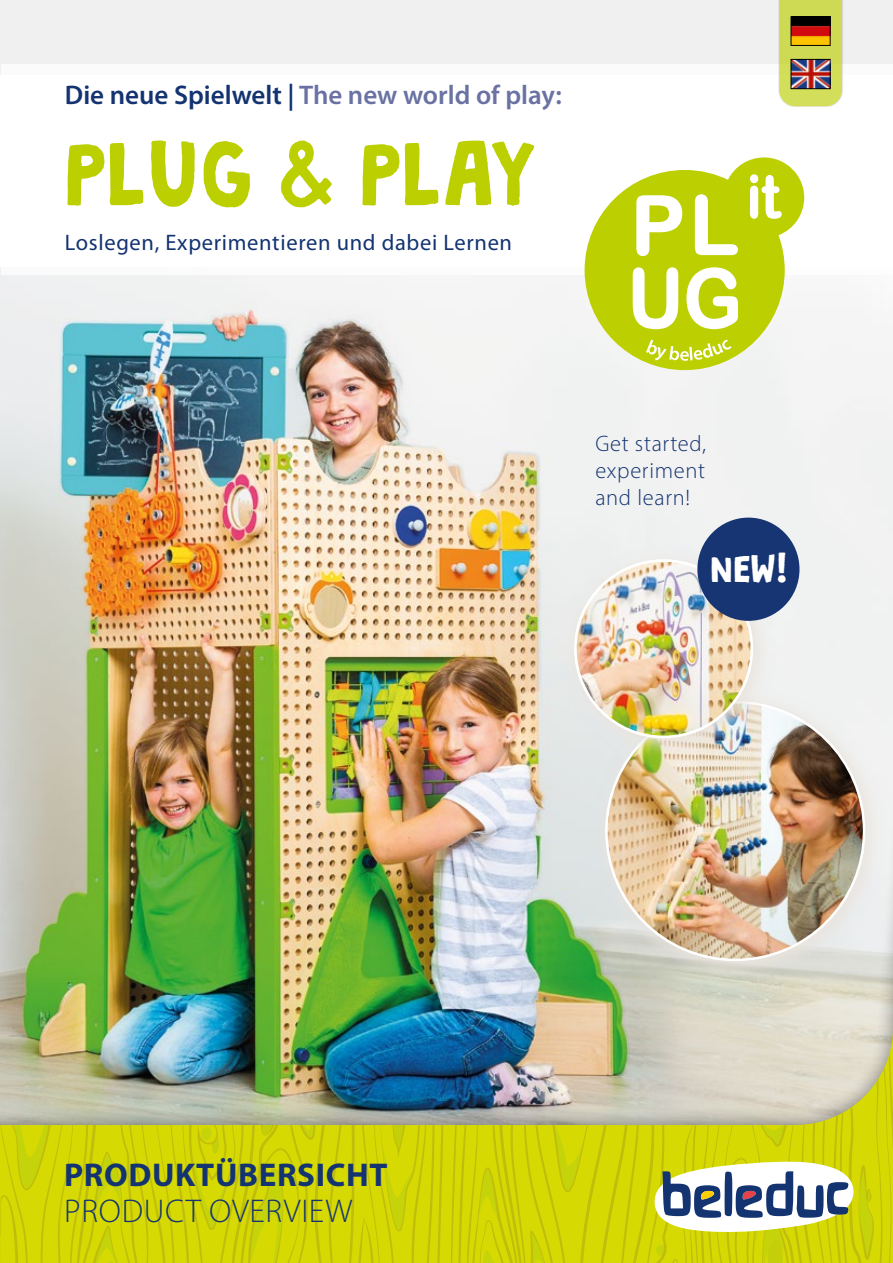
<style>
.page{position:relative;width:893px;height:1263px;background:#fff}
.page>*{position:absolute;margin:0;border:0;box-sizing:border-box;transform-origin:0 0}
.t1{font:79.5px "Granstander Clean";color:#bccf00;scale:.95 1}
.t2{font:33.15px "Granstander Clean";color:#fff}
.t3{font:700 33px "Myriad Pro";letter-spacing:.02em;color:#143471}
.t4{font:300 33px "Myriad Pro";letter-spacing:.02em;color:#143471}
.t5{font:600 27px "Myriad Pro";color:#6a72a3}
.t6{font:22.5px "Myriad Pro";letter-spacing:.03em;color:#133371}
.t7{font:300 22.5px/27px "Myriad Pro";letter-spacing:.03em;color:#133371;text-align:justify}
.s1{color:#133371}
.s2{font-size:73.5px}
</style>
<div class="page">
<div style="left:0;top:0;width:893px;height:74px;background:#f0f0f0"></div>
<img style="left:0;top:268px;width:893px;height:510px">
<img style="left:0;top:778px;width:893px;height:259px">
<div style="left:1px;top:64px;width:892px;height:210px;background:#fff"></div>
<img style="left:0;top:1037px;width:893px;height:226px">
<svg style="left:592px;top:688px;width:293px;height:293px"></svg>
<img style="left:606px;top:702px;width:258px;height:258px;border-radius:129px">
<svg style="left:560px;top:545px;width:215px;height:215px;background:#e5e6e0"></svg>
<img style="left:575px;top:560px;width:177px;height:177px;border-radius:88px">
<div style="left:697px;top:518px;width:102px;height:103px;background:#173573;border-radius:50%"></div>
<div style="left:778px;top:0;width:65px;height:107px;background:#000;opacity:.25"></div>
<svg style="left:779px;top:0;width:63px;height:106px;background:#ceda5a"></svg>
<img style="left:793px;top:18px;width:36px;height:26px">
<div style="left:791px;top:16px;width:40px;height:30px;border:1px solid #000"></div>
<img style="left:793px;top:61px;width:36px;height:26px">
<div style="left:791px;top:59px;width:40px;height:30px;border:1px solid #000"></div>
<svg style="left:585px;top:157px;width:219px;height:213px;fill:#bccf00"></svg>
<svg style="left:636px;top:195px;width:46px;height:61px"></svg>
<svg style="left:695px;top:194px;width:43px;height:61px"></svg>
<svg style="left:633px;top:267px;width:45px;height:62px"></svg>
<svg style="left:686px;top:267px;width:52px;height:62px"></svg>
<svg style="left:750px;top:174px;width:32px;height:45px"></svg>
<svg style="left:646px;top:340px;width:85px;height:21px;background:#cddb41"></svg>
<p class="t5" style="left:65px;top:78px;width:498px"><span class="s1">Die neue Spielwelt |</span> The new world of play:</p>
<h1 class="t1" style="left:65px;top:131px;width:500px">PLUG <span class="s2">&amp;</span> PLAY</h1>
<p class="t6" style="left:65px;top:229px;width:449px">Loslegen, Experimentieren und dabei Lernen</p>
<p class="t7" style="left:595px;top:429px;width:112px">Get started, experiment and learn!</p>
<h2 class="t2" style="left:710px;top:551px;width:81px">NEW!</h2>
<h3 class="t3" style="left:64px;top:1153px;width:325px">PRODUKTÜBERSICHT</h3>
<h3 class="t4" style="left:64px;top:1191px;width:290px">PRODUCT OVERVIEW</h3>
</div>
